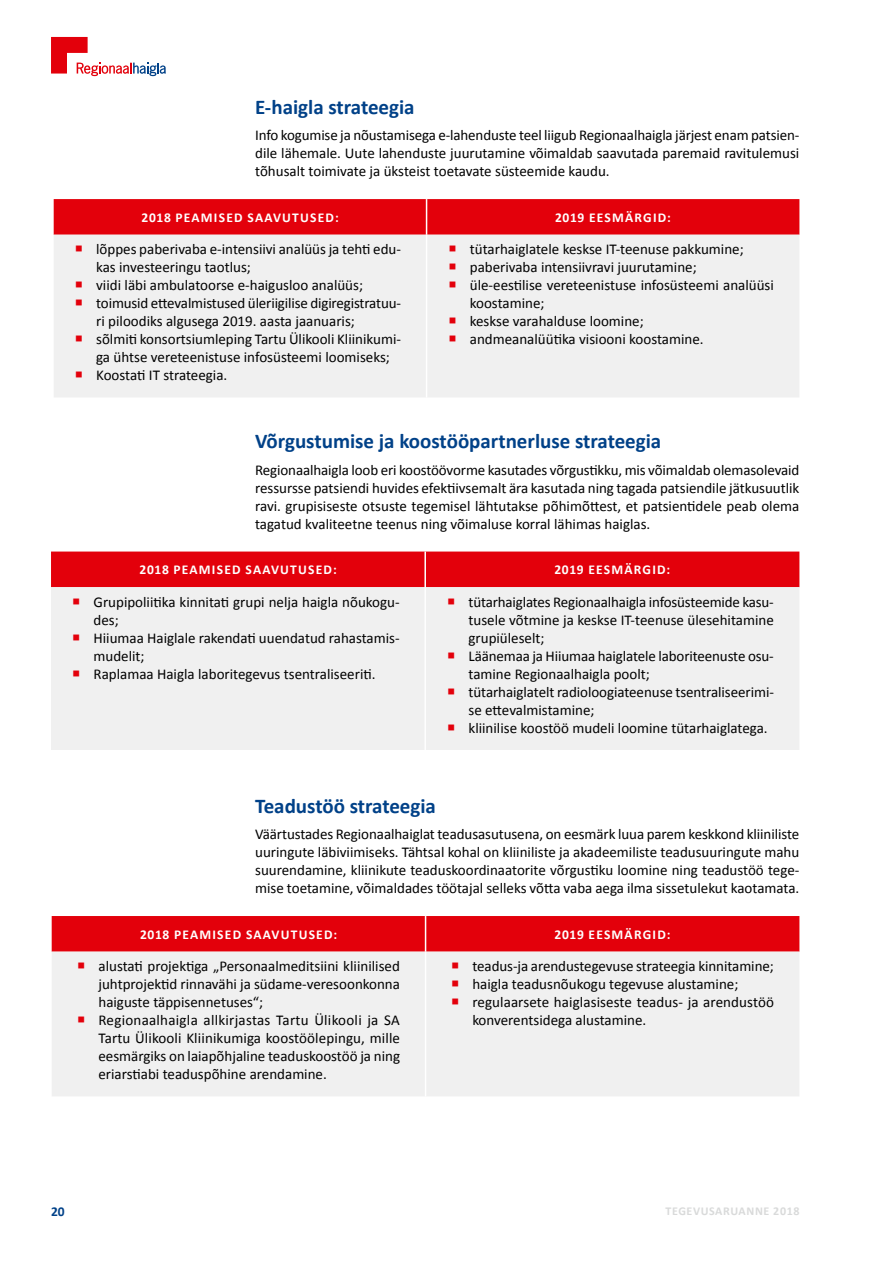
<style>
.page{position:relative;width:893px;height:1263px;background:#fff}
.page>*{position:absolute;margin:0;border:0;box-sizing:border-box;transform-origin:0 0}
.t1{font:700 21px "Calibri";color:#004188}
.t2{font:15px/18px "Calibri";color:#000}
.t3{font:700 13.5px "Calibri";letter-spacing:.05em;color:#fff}
.t4{font:700 13.5px "Calibri";color:#004188}
.t5{font:700 12px "Calibri";letter-spacing:.05em;color:#d9dada}
</style>
<div class="page">
<svg style="left:51px;top:37px;width:115px;height:39px"></svg>
<div style="left:54px;top:199px;width:745px;height:36px;background:#e3000b"></div>
<div style="left:54px;top:235px;width:745px;height:162px;background:#f0f0f0"></div>
<hr style="left:426px;top:235px;width:1px;height:162px;background:#fff">
<hr style="left:426px;top:199px;width:1px;height:36px;background:#fff">
<div style="left:51px;top:551px;width:748px;height:36px;background:#e3000b"></div>
<div style="left:51px;top:587px;width:748px;height:163px;background:#f0f0f0"></div>
<hr style="left:424px;top:587px;width:2px;height:163px;background:#fff">
<hr style="left:424px;top:551px;width:2px;height:36px;background:#fff">
<div style="left:52px;top:916px;width:747px;height:36px;background:#e3000b"></div>
<div style="left:52px;top:952px;width:747px;height:144px;background:#f0f0f0"></div>
<hr style="left:425px;top:952px;width:1px;height:144px;background:#fff">
<hr style="left:425px;top:916px;width:1px;height:36px;background:#fff">
<svg style="left:76px;top:246px;width:6px;height:6px"></svg>
<svg style="left:76px;top:282px;width:6px;height:6px"></svg>
<svg style="left:76px;top:300px;width:6px;height:6px"></svg>
<svg style="left:76px;top:336px;width:6px;height:6px"></svg>
<svg style="left:76px;top:372px;width:6px;height:6px"></svg>
<svg style="left:450px;top:246px;width:6px;height:6px"></svg>
<svg style="left:450px;top:264px;width:6px;height:6px"></svg>
<svg style="left:450px;top:282px;width:6px;height:6px"></svg>
<svg style="left:450px;top:318px;width:6px;height:6px"></svg>
<svg style="left:450px;top:336px;width:6px;height:6px"></svg>
<svg style="left:74px;top:598px;width:5px;height:6px"></svg>
<svg style="left:74px;top:634px;width:5px;height:6px"></svg>
<svg style="left:74px;top:670px;width:5px;height:6px"></svg>
<svg style="left:448px;top:598px;width:6px;height:6px"></svg>
<svg style="left:448px;top:652px;width:6px;height:6px"></svg>
<svg style="left:448px;top:688px;width:6px;height:6px"></svg>
<svg style="left:448px;top:724px;width:6px;height:6px"></svg>
<svg style="left:78px;top:963px;width:6px;height:6px"></svg>
<svg style="left:78px;top:1017px;width:6px;height:6px"></svg>
<svg style="left:452px;top:963px;width:6px;height:6px"></svg>
<svg style="left:452px;top:981px;width:6px;height:6px"></svg>
<svg style="left:452px;top:999px;width:6px;height:6px"></svg>
<h1 class="t1" style="left:255px;top:94px;width:161px">E-HAIGLA STRATEEGIA</h1>
<p class="t2" style="left:255px;top:125px;width:546px;text-align:justify">Info kogumise ja nõustamisega e-lahenduste teel liigub Regionaalhaigla järjest enam patsien&shy;dile lähemale. Uute lahenduste juurutamine võimaldab saavutada paremaid ravitulemusi tõhusalt toimivate ja üksteist toetavate süsteemide kaudu.</p>
<p class="t3" style="left:142px;top:209px;width:44px">2018 PEAMISED</p>
<p class="t3" style="left:248px;top:209px;width:10px">SAAVUTUSED</p>
<p class="t3" style="left:335px;top:209px;width:5px">:</p>
<p class="t3" style="left:555px;top:209px;width:44px">2019 EESMÄRGID</p>
<p class="t3" style="left:667px;top:209px;width:5px">:</p>
<p class="t2" style="left:96px;top:240px;width:306px">lõppes paberivaba e-intensiivi analüüs ja tehti edu&shy;kas investeeringu taotlus;<br>viidi läbi ambulatoorse e-haigusloo analüüs; toimusid ettevalmistused üleriigilise digiregistratuu&shy;ri piloodiks algusega 2019. aasta jaanuaris;<br>sõlmiti konsortsiumleping Tartu Ülikooli Kliinikumi&shy;ga ühtse vereteenistuse infosüsteemi loomiseks; Koostati IT strateegia.</p>
<p class="t2" style="left:470px;top:240px;width:306px">tütarhaiglatele keskse IT-teenuse pakkumine; paberivaba intensiivravi juurutamine;<br>üle-eestilise vereteenistuse infosüsteemi analüüsi koostamine;<br>keskse varahalduse loomine;<br>andmeanalüütika visiooni koostamine.</p>
<h1 class="t1" style="left:255px;top:428px;width:408px">VÕRGUSTUMISE JA KOOSTÖÖPARTNERLUSE STRATEEGIA</h1>
<p class="t2" style="left:255px;top:460px;width:546px;text-align:justify">Regionaalhaigla loob eri koostöövorme kasutades võrgustikku, mis võimaldab olemasolevaid ressursse patsiendi huvides efektiivsemalt ära kasutada ning tagada patsiendile jätkusuutlik ravi. grupisiseste otsuste tegemisel lähtutakse põhimõttest, et patsientidele peab olema tagatud kvaliteetne teenus ning võimaluse korral lähimas haiglas.</p>
<p class="t3" style="left:140px;top:562px;width:44px">2018 PEAMISED</p>
<p class="t3" style="left:246px;top:562px;width:10px">SAAVUTUSED</p>
<p class="t3" style="left:333px;top:562px;width:5px">:</p>
<p class="t3" style="left:554px;top:562px;width:44px">2019 EESMÄRGID</p>
<p class="t3" style="left:667px;top:562px;width:5px">:</p>
<p class="t2" style="left:94px;top:592px;width:308px">Grupipoliitika kinnitati grupi nelja haigla nõukogu&shy;des;<br>Hiiumaa Haiglale rakendati uuendatud rahastamis&shy;mudelit;<br>Raplamaa Haigla laboritegevus tsentraliseeriti.</p>
<p class="t2" style="left:468px;top:592px;width:307px">tütarhaiglates Regionaalhaigla infosüsteemide kasu&shy;tusele võtmine ja keskse IT-teenuse ülesehitamine grupiüleselt;<br>Läänemaa ja Hiiumaa haiglatele laboriteenuste osu&shy;tamine Regionaalhaigla poolt;<br>tütarhaiglatelt radioloogiateenuse tsentraliseerimi&shy;se ettevalmistamine;<br>kliinilise koostöö mudeli loomine tütarhaiglatega.</p>
<h1 class="t1" style="left:255px;top:792px;width:182px">TEADUSTÖÖ STRATEEGIA</h1>
<p class="t2" style="left:255px;top:824px;width:546px;text-align:justify">Väärtustades Regionaalhaiglat teadusasutusena, on eesmärk luua parem keskkond kliiniliste uuringute läbiviimiseks. Tähtsal kohal on kliiniliste ja akadeemiliste teadusuuringute mahu suurendamine, kliinikute teaduskoordinaatorite võrgustiku loomine ning teadustöö tege&shy;mise toetamine, võimaldades töötajal selleks võtta vaba aega ilma sissetulekut kaotamata.</p>
<p class="t3" style="left:140px;top:926px;width:44px">2018 PEAMISED</p>
<p class="t3" style="left:246px;top:926px;width:10px">SAAVUTUSED</p>
<p class="t3" style="left:333px;top:926px;width:5px">:</p>
<p class="t3" style="left:554px;top:926px;width:44px">2019 EESMÄRGID</p>
<p class="t3" style="left:667px;top:926px;width:5px">:</p>
<p class="t2" style="left:98px;top:957px;width:303px">alustati projektiga „Personaalmeditsiini kliinilised juhtprojektid rinnavähi ja südame-veresoonkonna haiguste täppisennetuses“;<br>Regionaalhaigla allkirjastas Tartu Ülikooli ja SA Tartu Ülikooli Kliinikumiga koostöölepingu, mille eesmärgiks on laiapõhjaline teaduskoostöö ja ning eriarstiabi teaduspõhine arendamine.</p>
<p class="t2" style="left:472px;top:957px;width:303px">teadus-ja arendustegevuse strateegia kinnitamine; haigla teadusnõukogu tegevuse alustamine; regulaarsete haiglasiseste teadus- ja arendustöö konverentsidega alustamine.</p>
<p class="t4" style="left:51px;top:1203px;width:15px">20</p>
<p class="t5" style="left:665px;top:1203px;width:135px">TEGEVUSARUANNE 2018</p>
</div>
